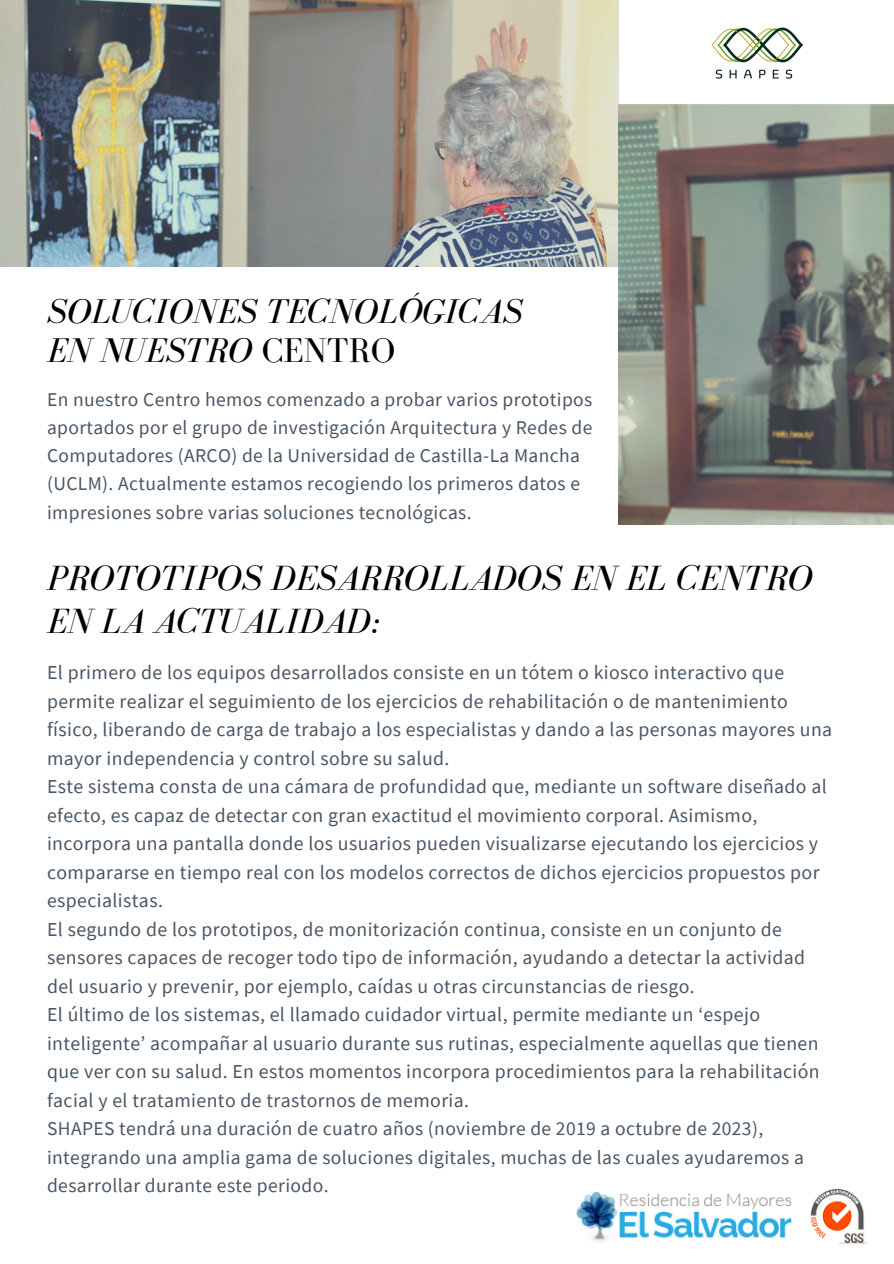
<style>
.page{position:relative;width:894px;height:1264px;background:#fff}
.page>*{position:absolute;margin:0;border:0;box-sizing:border-box;transform-origin:0 0}
.t1{font:italic 36px/42.8px "Bodoni FLF";color:#000}
.t2{font:italic 35.25px/38.5px "Bodoni FLF";color:#000}
.t3{font:19.8px/28.5px "Source Sans Pro";letter-spacing:.02em;color:#495664}
.t4{font:19.5px/28.2px "Source Sans Pro";letter-spacing:.02em;color:#495664}
.s1{font-style:normal}
</style>
<div class="page">
<img style="left:0;top:0;width:618px;height:267px">
<img style="left:576px;top:1189px;width:290px;height:55px">
<img style="left:618px;top:104px;width:275px;height:420px">
<img style="left:711px;top:27px;width:92px;height:52px">
<h2 class="t2" style="left:47px;top:292px;width:477px">SOLUCIONES TECNOLÓGICAS<br>EN NUESTRO <span class="s1">CENTRO</span></h2>
<p class="t4" style="left:47px;top:385px;width:546px">En nuestro Centro hemos comenzado a probar varios prototipos aportados por el grupo de investigación Arquitectura y Redes de Computadores (ARCO) de la Universidad de Castilla-La Mancha (UCLM). Actualmente estamos recogiendo los primeros datos e impresiones sobre varias soluciones tecnológicas.</p>
<h1 class="t1" style="left:47px;top:557px;width:767px">PROTOTIPOS DESARROLLADOS EN EL CENTRO<br>EN LA ACTUALIDAD:</h1>
<p class="t3" style="left:47px;top:658px;width:786px">El primero de los equipos desarrollados consiste en un tótem o kiosco interactivo que permite realizar el seguimiento de los ejercicios de rehabilitación o de mantenimiento físico, liberando de carga de trabajo a los especialistas y dando a las personas mayores una mayor independencia y control sobre su salud.<br>Este sistema consta de una cámara de profundidad que, mediante un software diseñado al efecto, es capaz de detectar con gran exactitud el movimiento corporal. Asimismo, incorpora una pantalla donde los usuarios pueden visualizarse ejecutando los ejercicios y compararse en tiempo real con los modelos correctos de dichos ejercicios propuestos por especialistas.<br>El segundo de los prototipos, de monitorización continua, consiste en un conjunto de sensores capaces de recoger todo tipo de información, ayudando a detectar la actividad del usuario y prevenir, por ejemplo, caídas u otras circunstancias de riesgo.<br>El último de los sistemas, el llamado cuidador virtual, permite mediante un ‘espejo inteligente’ acompañar al usuario durante sus rutinas, especialmente aquellas que tienen que ver con su salud. En estos momentos incorpora procedimientos para la rehabilitación facial y el tratamiento de trastornos de memoria.</p>
<p class="t4" style="left:47px;top:1114px;width:758px">SHAPES tendrá una duración de cuatro años (noviembre de 2019 a octubre de 2023), integrando una amplia gama de soluciones digitales, muchas de las cuales ayudaremos a desarrollar durante este periodo.</p>
</div>
